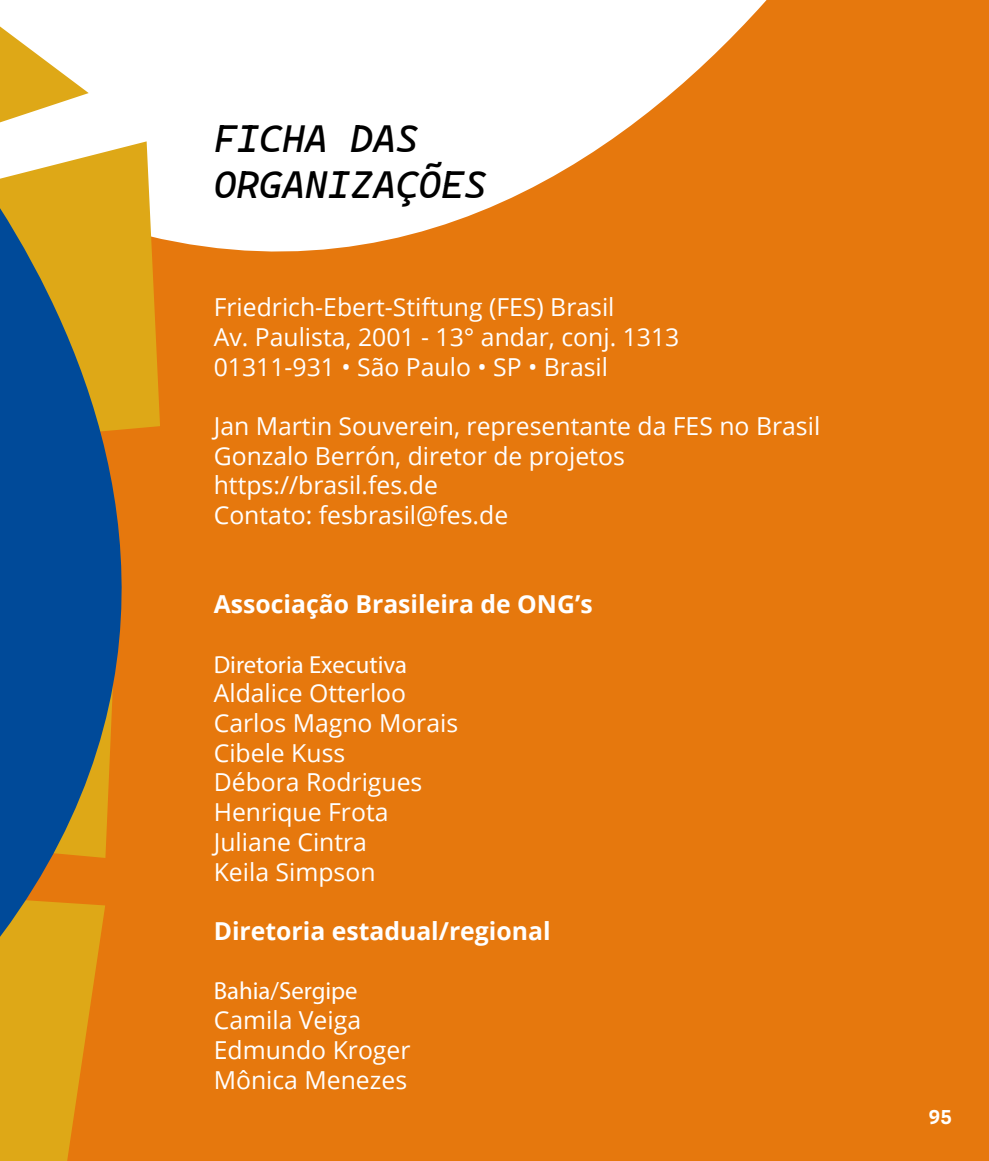
<style>
.page{position:relative;width:989px;height:1161px;background:#e6780d}
.page>*{position:absolute;margin:0;border:0;box-sizing:border-box;transform-origin:0 0}
.t1{font:italic 38.7px/46.6px "Cascadia Code";color:#000}
.t2{font:24.75px/29.7px "Open Sans";color:#fff}
.t3{font:700 24.75px "Open Sans";color:#fff}
.t4{font:24.75px "Myriad Pro";color:#fff}
.t5{font:20.25px "Cascadia Code";color:#fff}
</style>
<div class="page">
<svg style="left:0;top:0;width:767px;height:227px;fill:#fff"></svg>
<div style="left:0;top:1095px;width:77px;height:66px;background:#dea817"></div>
<svg style="left:0;top:26px;width:89px;height:40px"></svg>
<svg style="left:0;top:66px;width:439px;height:1029px"></svg>
<h1 class="t1" style="left:214px;top:113px;width:274px">FICHA DAS<br>ORGANIZAÇÕES</h1>
<p class="t2" style="left:214px;top:292px;width:467px">Friedrich-Ebert-Stiftung (FES) Brasil<br>Av. Paulista, 2001 - 13° andar, conj. 1313<br>01311-931 • São Paulo • SP • Brasil</p>
<p class="t2" style="left:214px;top:410px;width:608px">Jan Martin Souverein, representante da FES no Brasil Gonzalo Berrón, diretor de projetos https://brasil.fes.de<br>Contato: fesbrasil@fes.de</p>
<p class="t3" style="left:214px;top:587px;width:380px">Associação Brasileira de ONG’s</p>
<p class="t4" style="left:214px;top:649px;width:195px">Diretoria Executiva</p>
<p class="t2" style="left:214px;top:678px;width:246px">Aldalice Otterloo<br>Carlos Magno Morais<br>Cibele Kuss<br>Débora Rodrigues<br>Henrique Frota<br>Juliane Cintra<br>Keila Simpson</p>
<p class="t3" style="left:214px;top:913px;width:338px">Diretoria estadual/regional</p>
<p class="t4" style="left:214px;top:976px;width:145px">Bahia/Sergipe</p>
<p class="t2" style="left:214px;top:1004px;width:198px">Camila Veiga<br>Edmundo Kroger<br>Mônica Menezes</p>
<p class="t5" style="left:928px;top:1101px;width:25px">95</p>
</div>
